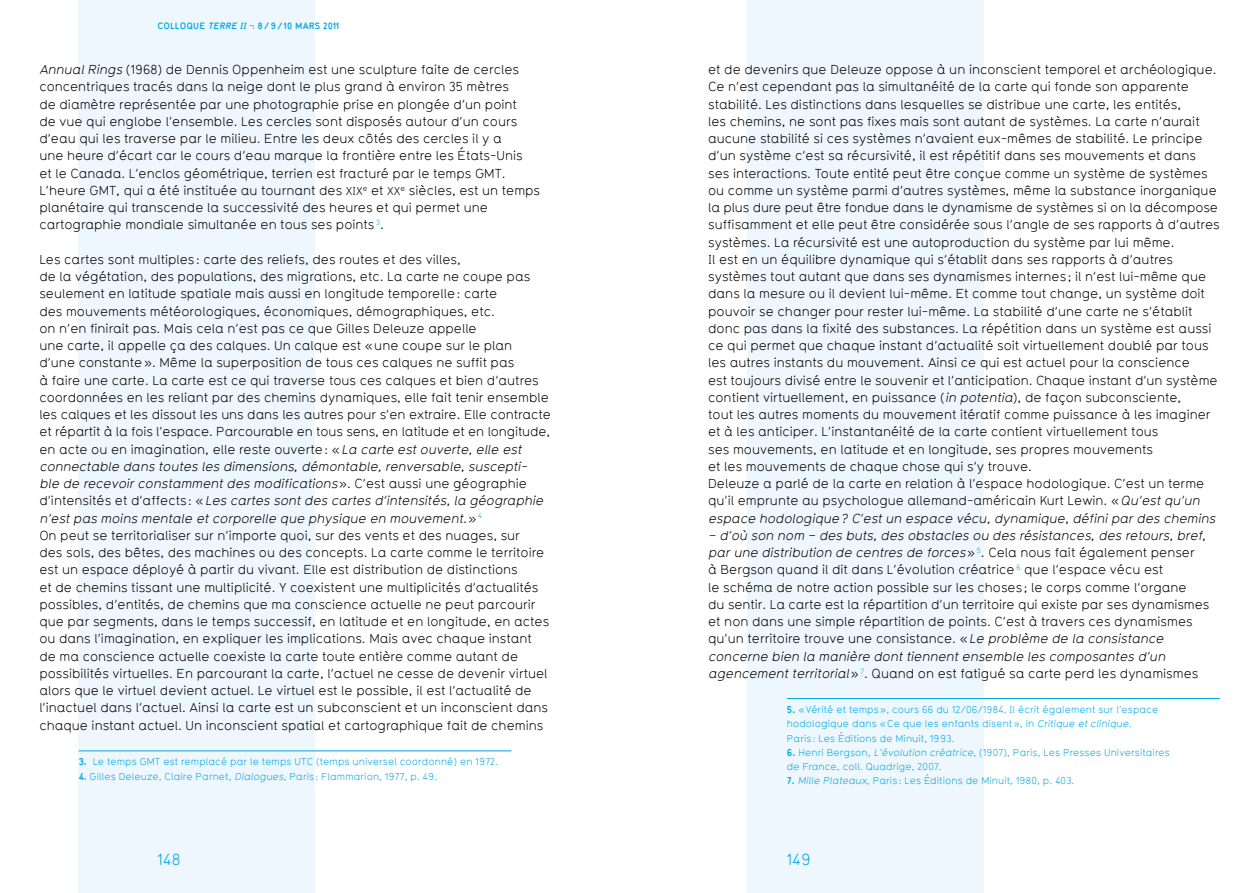
<style>
.page{position:relative;width:1259px;height:893px;background:#fff}
.page>*{position:absolute;margin:0;border:0;box-sizing:border-box;transform-origin:0 0}
.t1{font:15.75px "Typ 1451";letter-spacing:.02em;color:#00a7e3}
.t2{font:12.75px/17.2px "Typ 1451";color:#000}
.t3{font:9.75px/14.2px "Typ 1451";letter-spacing:.01em;color:#00a7e3}
.t4{font:700 9px "Typ 1451";letter-spacing:.015em;color:#00a7e3}
.s1{font-style:italic}
.s2{font-weight:400;font-size:9.75px}
.s3{font-size:11.25px}
.s4{font-weight:700}
</style>
<div class="page">
<div style="left:79px;top:0;width:236px;height:893px;background:#edf7fd"></div>
<div style="left:747px;top:0;width:236px;height:893px;background:#edf7fd"></div>
<hr style="left:79px;top:751px;width:432px;height:1px;background:#00a7e3">
<hr style="left:787px;top:698px;width:432px;height:1px;background:#00a7e3">
<p class="t4" style="left:157px;top:20px;width:183px">COLLOQUE <span class="s1">TERRE II</span> <span class="s2">¬</span> 8 / 9 / 10 MARS 2011</p>
<p class="t2" style="left:39px;top:61px;width:502px"><span class="s1">Annual Rings</span> (1968) de Dennis Oppenheim est une sculpture faite de cercles concentriques tracés dans la neige dont le plus grand à environ 35 mètres<br>de diamètre représentée par une photographie prise en plongée d’un point<br>de vue qui englobe l’ensemble. Les cercles sont disposés autour d’un cours d’eau qui les traverse par le milieu. Entre les deux côtés des cercles il y a<br>une heure d’écart car le cours d’eau marque la frontière entre les États-Unis<br>et le Canada. L’enclos géométrique, terrien est fracturé par le temps GMT.<br>L’heure GMT, qui a été instituée au tournant des <span class="s3">XIX</span><sup>e</sup> et <span class="s3">XX</span><sup>e</sup> siècles, est un temps planétaire qui transcende la successivité des heures et qui permet une cartographie mondiale simultanée en tous ses points <sup>3</sup>.</p>
<p class="t2" style="left:39px;top:250px;width:513px">Les cartes sont multiples: carte des reliefs, des routes et des villes,<br>de la végétation, des populations, des migrations, etc. La carte ne coupe pas seulement en latitude spatiale mais aussi en longitude temporelle: carte<br>des mouvements météorologiques, économiques, démographiques, etc.<br>on n’en finirait pas. Mais cela n’est pas ce que Gilles Deleuze appelle<br>une carte, il appelle ça des calques. Un calque est «une coupe sur le plan d’une constante». Même la superposition de tous ces calques ne suffit pas<br>à faire une carte. La carte est ce qui traverse tous ces calques et bien d’autres coordonnées en les reliant par des chemins dynamiques, elle fait tenir ensemble les calques et les dissout les uns dans les autres pour s’en extraire. Elle contracte et répartit à la fois l’espace. Parcourable en tous sens, en latitude et en longitude, en acte ou en imagination, elle reste ouverte: «<span class="s1">La carte est ouverte, elle est connectable dans toutes les dimensions, démontable, renversable, suscepti&shy;ble de recevoir constamment des modifications</span>» . C ’ e s t a u s s i u n e g é o g ra p h i e<br>d ’ i n t e n s i t é s e t d ’ a f f e c t s : « <span class="s1">Les cartes sont des cartes d’intensités, la géographie n’est pas moins mentale et corporelle que physique en mouvement.</span>» <sup>4<br></sup>On peut se territorialiser sur n’importe quoi, sur des vents et des nuages, sur<br>des sols, des bêtes, des machines ou des concepts. La carte comme le territoire est un espace déployé à partir du vivant. Elle est distribution de distinctions<br>et de chemins tissant une multiplicité. Y coexistent une multiplicités d’actualités possibles, d’entités, de chemins que ma conscience actuelle ne peut parcourir que par segments, dans le temps successif, en latitude et en longitude, en actes ou dans l’imagination, en expliquer les implications. Mais avec chaque instant de ma conscience actuelle coexiste la carte toute entière comme autant de possibilités virtuelles. En parcourant la carte, l’actuel ne cesse de devenir virtuel alors que le virtuel devient actuel. Le virtuel est le possible, il est l’actualité de l’inactuel dans l’actuel. Ainsi la carte est un subconscient et un inconscient dans chaque instant actuel. Un inconscient spatial et cartographique fait de chemins</p>
<p class="t3" style="left:79px;top:754px;width:421px"><span class="s4">3.</span> Le temps GMT est remplacé par le temps UTC (temps universel coordonné) en 1972.</p>
<p class="t3" style="left:79px;top:769px;width:360px"><span class="s4">4.</span> Gilles Deleuze, Claire Parnet, <span class="s1">Dialogues</span>, Paris : Flammarion, 1977, p. 49.</p>
<p class="t1" style="left:157px;top:849px;width:25px">148</p>
<p class="t2" style="left:708px;top:61px;width:513px">et de devenirs que Deleuze oppose à un inconscient temporel et archéologique.<br>Ce n’est cependant pas la simultanéité de la carte qui fonde son apparente stabilité. Les distinctions dans lesquelles se distribue une carte, les entités,<br>les chemins, ne sont pas fixes mais sont autant de systèmes. La carte n’aurait aucune stabilité si ces systèmes n’avaient eux-mêmes de stabilité. Le principe d’un système c’est sa récursivité, il est répétitif dans ses mouvements et dans ses interactions. Toute entité peut être conçue comme un système de systèmes ou comme un système parmi d’autres systèmes, même la substance inorganique la plus dure peut être fondue dans le dynamisme de systèmes si on la décompose suffisamment et elle peut être considérée sous l’angle de ses rapports à d’autres systèmes. La récursivité est une autoproduction du système par lui même.<br>Il est en un équilibre dynamique qui s’établit dans ses rapports à d’autres systèmes tout autant que dans ses dynamismes internes; il n’est lui-même que dans la mesure ou il devient lui-même. Et comme tout change, un système doit pouvoir se changer pour rester lui-même. La stabilité d’une carte ne s’établit donc pas dans la fixité des substances. La répétition dans un système est aussi ce qui permet que chaque instant d’actualité soit virtuellement doublé par tous les autres instants du mouvement. Ainsi ce qui est actuel pour la conscience<br>est toujours divisé entre le souvenir et l’anticipation. Chaque instant d’un système contient virtuellement, en puissance (<span class="s1">in potentia</span>), de façon subconsciente,<br>tout les autres moments du mouvement itératif comme puissance à les imaginer et à les anticiper. L’instantanéité de la carte contient virtuellement tous<br>ses mouvements, en latitude et en longitude, ses propres mouvements<br>et les mouvements de chaque chose qui s’y trouve.<br>Deleuze a parlé de la carte en relation à l’espace hodologique. C’est un terme qu’il emprunte au psychologue allemand-américain Kurt Lewin. «<span class="s1">Qu’est qu’un espace hodologique? C’est un espace vécu, dynamique, défini par des chemins</span></p>
<p class="t2" style="left:708px;top:526px;width:503px"><span class="s1">– d’où son nom – des buts, des obstacles ou des résistances, des retours, bref, par une distribution de centres de forces</span>» <sup>5</sup> . C e l a n o u s f a i t é g a l e m e n t p e n s e r<br>à Bergson quand il dit dans L’évolution créatrice <sup>6</sup> que l’espace vécu est<br>le schéma de notre action possible sur les choses; le corps comme l’organe<br>du sentir. La carte est la répartition d’un territoire qui existe par ses dynamismes et non dans une simple répartition de points. C’est à travers ces dynamismes qu’un territoire trouve une consistance. «<span class="s1">Le problème de la consistance concerne bien la manière dont tiennent ensemble les composantes d’un agencement territorial</span>» <sup>7</sup>. Quand on est fatigué sa carte perd les dynamismes</p>
<p class="t3" style="left:787px;top:702px;width:373px"><span class="s4">5.</span> « Vérité et temps», cours 66 du 12/06/1984. Il écrit également sur l’espace hodologique dans « Ce que les enfants disent», in <span class="s1">Critique et clinique</span>.<br>Paris : Les Éditions de Minuit, 1993.</p>
<p class="t3" style="left:787px;top:745px;width:384px"><span class="s4">6.</span> Henri Bergson, <span class="s1">L’évolution créatrice</span>, (1907), Paris, Les Presses Universitaires de France, coll. Quadrige, 2007.</p>
<p class="t3" style="left:787px;top:773px;width:289px"><span class="s4">7.</span> <span class="s1">Mille Plateaux</span>, Paris : Les Éditions de Minuit, 1980, p. 403.</p>
<p class="t1" style="left:787px;top:849px;width:26px">149</p>
</div>
